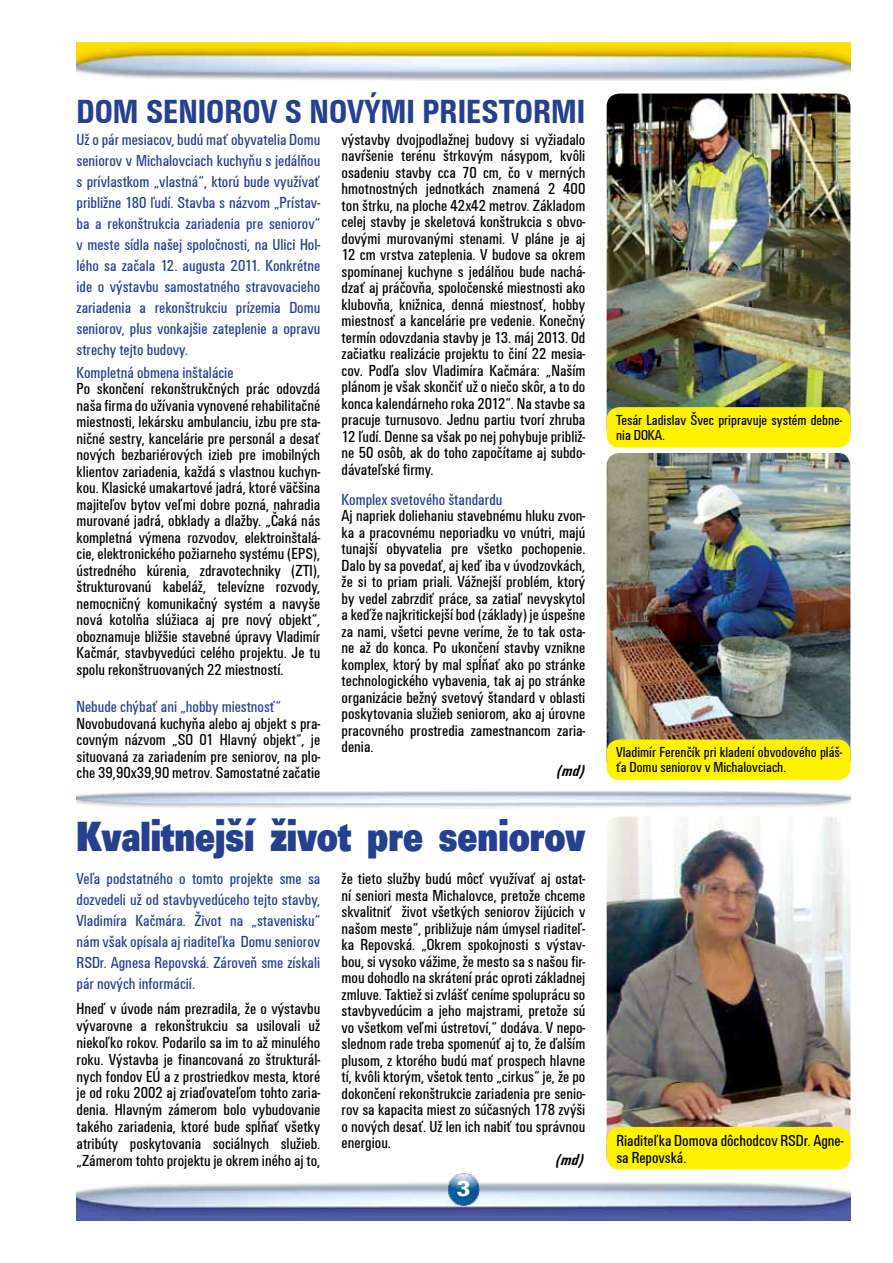
<style>
.page{position:relative;width:893px;height:1263px;background:#fff}
.page>*{position:absolute;margin:0;border:0;box-sizing:border-box;transform-origin:0 0}
.t1{font:800 43.5px "Unitus DEE";color:#25408f;scale:.79 1}
.t2{font:700 condensed 34.5px "Unitus TEE";color:#25408f}
.t3{font:900 22.5px "Unitus TEE";color:#fff}
.t4{font:condensed 16.5px/16.5px "Unitus TEE";color:#000;text-align:justify}
.t5{font:condensed 16.5px/21px "Unitus TEE";color:#25408f;text-align:justify}
.t6{font:italic 700 condensed 16.5px "Unitus TEE";color:#000}
.t7{font:condensed 15px/15px "Unitus TEE";color:#000}
</style>
<div class="page">
<img style="left:77px;top:1182px;width:773px;height:38px">
<img style="left:77px;top:43px;width:773px;height:38px">
<img style="left:607px;top:453px;width:243px;height:295px">
<div style="left:607px;top:739px;width:243px;height:41px;background:#fff200;border-radius:13px"></div>
<img style="left:607px;top:816px;width:243px;height:320px">
<div style="left:607px;top:1127px;width:243px;height:42px;background:#fff200;border-radius:13px"></div>
<img style="left:607px;top:94px;width:243px;height:347px">
<div style="left:607px;top:407px;width:243px;height:41px;background:#fff200;border-radius:13px"></div>
<img style="left:447px;top:1173px;width:32px;height:32px">
<h2 class="t2" style="left:77px;top:92px;width:21px">DOM</h2>
<h2 class="t2" style="left:146px;top:92px;width:33px">SENIO</h2>
<h2 class="t2" style="left:224px;top:92px;width:104px">ROV S NOVÝMI</h2>
<h2 class="t2" style="left:422px;top:92px;width:146px">PRIESTORMI</h2>
<p class="t5" style="left:77px;top:129px;width:245px">Už o pár mesiacov, budú mať obyvatelia Domu seniorov v Michalovciach kuchyňu s jedálňou s prívlastkom „vlastná“, ktorú bude využívať približne 180 ľudí. Stavba s názvom „Prístav&shy;ba a rekonštrukcia zariadenia pre seniorov“ v meste sídla našej spoločnosti, na Ulici Hol&shy;lého sa začala 12. augusta 2011. Konkrétne ide o výstavbu samostatného stravovacieho zariadenia a rekonštrukciu prízemia Domu seniorov, plus vonkajšie zateplenie a opravu strechy tejto budovy.</p>
<p class="t4" style="left:342px;top:131px;width:245px">výstavby dvojpodlažnej budovy si vyžiadalo navŕšenie terénu štrkovým násypom, kvôli osadeniu stavby cca 70 cm, čo v merných hmotnostných jednotkách znamená 2 400 ton štrku, na ploche 42x42 metrov. Základom celej stavby je skeletová konštrukcia s obvo&shy;dovými murovanými stenami. V pláne je aj 12 cm vrstva zateplenia. V budove sa okrem spomínanej kuchyne s jedálňou bude nachá&shy;dzať aj práčovňa, spoločenské miestnosti ako klubovňa, knižnica, denná miestnosť, hobby miestnosť a kancelárie pre vedenie. Konečný termín odovzdania stavby je 13. máj 2013. Od začiatku realizácie projektu to činí 22 mesia&shy;cov. Podľa slov Vladimíra Kačmára: „Naším plánom je však skončiť už o niečo skôr, a to do konca kalendárneho roka 2012“. Na stavbe sa pracuje turnusovo. Jednu partiu tvorí zhruba 12 ľudí. Denne sa však po nej pohybuje približ&shy;ne 50 osôb, ak do toho započítame aj subdo&shy;dávateľské firmy.</p>
<p class="t5" style="left:342px;top:489px;width:162px">Komplex svetového štandardu</p>
<p class="t4" style="left:342px;top:508px;width:245px">Aj napriek doliehaniu stavebnému hluku zvon&shy;ka a pracovnému neporiadku vo vnútri, majú tunajší obyvatelia pre všetko pochopenie.<br>Dalo by sa povedať, aj keď iba v úvodzovkách, že si to priam priali. Vážnejší problém, ktorý by vedel zabrzdiť práce, sa zatiaľ nevyskytol a keďže najkritickejší bod (základy) je úspešne za nami, všetci pevne veríme, že to tak osta&shy;ne až do konca. Po ukončení stavby vznikne komplex, ktorý by mal spĺňať ako po stránke technologického vybavenia, tak aj po stránke organizácie bežný svetový štandard v oblasti poskytovania služieb seniorom, ako aj úrovne pracovného prostredia zamestnancom zaria&shy;denia.</p>
<p class="t6" style="left:557px;top:762px;width:29px">(md)</p>
<p class="t5" style="left:77px;top:362px;width:159px">Kompletná obmena inštalácie</p>
<p class="t4" style="left:77px;top:380px;width:245px">Po skončení rekonštrukčných prác odovzdá naša firma do užívania vynovené rehabilitačné miestnosti, lekársku ambulanciu, izbu pre sta&shy;ničné sestry, kancelárie pre personál a desať nových bezbariérových izieb pre imobilných klientov zariadenia, každá s vlastnou kuchyn&shy;kou. Klasické umakartové jadrá, ktoré väčšina majiteľov bytov veľmi dobre pozná, nahradia murované jadrá, obklady a dlažby. „Čaká nás kompletná výmena rozvodov, elektroinštalá&shy;cie, elektronického požiarneho systému (EPS), ústredného kúrenia, zdravotechniky (ZTI), štrukturovanú kabeláž, televízne rozvody, nemocničný komunikačný systém a navyše nová kotolňa slúžiaca aj pre nový objekt“, oboznamuje bližšie stavebné úpravy Vladimír Kačmár, stavbyvedúci celého projektu. Je tu spolu rekonštruovaných 22 miestností.</p>
<p class="t5" style="left:77px;top:696px;width:206px">Nebude chýbať ani „hobby miestnosť“</p>
<p class="t4" style="left:77px;top:715px;width:245px">Novobudovaná kuchyňa alebo aj objekt s pra&shy;covným názvom „SO 01 Hlavný objekt“, je situovaná za zariadením pre seniorov, na plo&shy;che 39,90x39,90 metrov. Samostatné začatie</p>
<h1 class="t1" style="left:77px;top:810px;width:645px">Kvalitnejší život pre seniorov</h1>
<p class="t5" style="left:77px;top:868px;width:245px">Veľa podstatného o tomto projekte sme sa dozvedeli už od stavbyvedúceho tejto stavby, Vladimíra Kačmára. Život na „stavenisku“ nám však opísala aj riaditeľka Domu seniorov RSDr. Agnesa Repovská. Zároveň sme získali pár nových informácií.</p>
<p class="t4" style="left:77px;top:1001px;width:245px">Hneď v úvode nám prezradila, že o výstavbu vývarovne a rekonštrukciu sa usilovali už niekoľko rokov. Podarilo sa im to až minulého roku. Výstavba je financovaná zo štrukturál&shy;nych fondov EÚ a z prostriedkov mesta, ktoré je od roku 2002 aj zriaďovateľom tohto zaria&shy;denia. Hlavným zámerom bolo vybudovanie takého zariadenia, ktoré bude spĺňať všetky atribúty poskytovania sociálnych služieb. „Zámerom tohto projektu je okrem iného aj to,</p>
<p class="t4" style="left:342px;top:871px;width:245px">že tieto služby budú môcť využívať aj ostat&shy;ní seniori mesta Michalovce, pretože chceme skvalitniť život všetkých seniorov žijúcich v našom meste“, približuje nám úmysel riaditeľ&shy;ka Repovská. „Okrem spokojnosti s výstav&shy;bou, si vysoko vážime, že mesto sa s našou fir&shy;mou dohodlo na skrátení prác oproti základnej zmluve. Taktiež si zvlášť ceníme spoluprácu so stavbyvedúcim a jeho majstrami, pretože sú vo všetkom veľmi ústretoví,“ dodáva. V nepo&shy;slednom rade treba spomenúť aj to, že ďalším plusom, z ktorého budú mať prospech hlavne tí, kvôli ktorým, všetok tento „cirkus“ je, že po dokončení rekonštrukcie zariadenia pre senio&shy;rov sa kapacita miest zo súčasných 178 zvýši o nových desať. Už len ich nabiť tou správnou energiou.</p>
<p class="t6" style="left:556px;top:1150px;width:29px">(md)</p>
<h3 class="t3" style="left:457px;top:1176px;width:15px">3</h3>
<p class="t7" style="left:616px;top:412px;width:228px">Tesár Ladislav Švec pripravuje systém debne&shy;nia DOKA.</p>
<p class="t7" style="left:616px;top:745px;width:228px">Vladimír Ferenčík pri kladení obvodového pláš&shy;ťa Domu seniorov v Michalovciach.</p>
<p class="t4" style="left:616px;top:1133px;width:229px">Riaditeľka Domova dôchodcov RSDr. Agne&shy;sa Repovská.</p>
</div>
